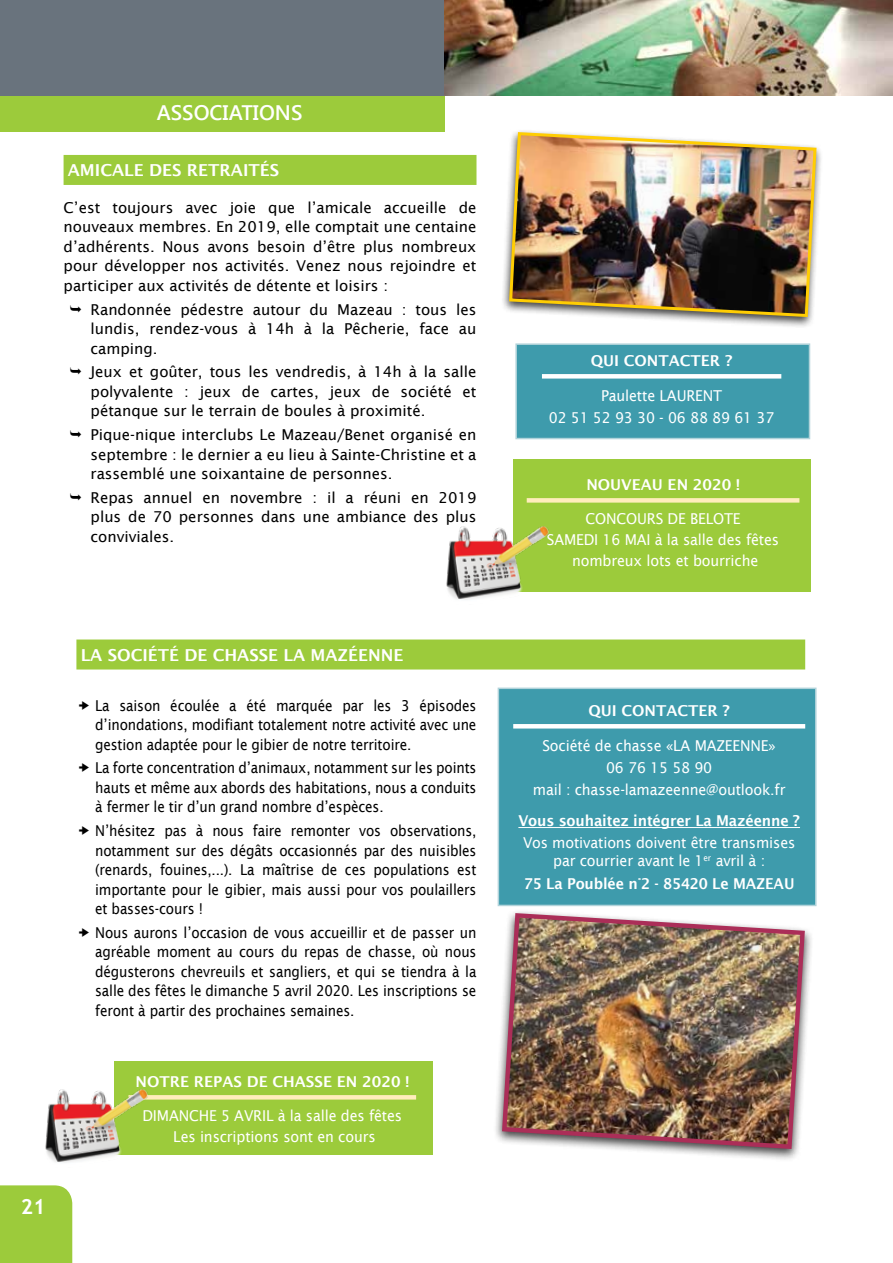
<style>
.page{position:relative;width:893px;height:1263px;background:#fff}
.page>*{position:absolute;margin:0;border:0;box-sizing:border-box;transform-origin:0 0}
.t1{font:600 21px "Segoe UI";color:#fff}
.t2{font:700 21px "Trebuchet MS";color:#fff}
.t3{font:600 16.5px "Lucida Sans";color:#fff}
.t4{font:15px/19.5px "Lucida Sans";color:#000;text-align:justify;scale:.9 1}
.t5{font:15px/19.5px "Lucida Sans";color:#000;text-align:justify}
.t6{font:15px/22.2px "Lucida Sans";letter-spacing:-.01em;color:#fff;text-align:center;scale:.95 1}
.t7{font:600 15px "Lucida Sans";letter-spacing:-.01em;color:#fff}
.t8{font:600 15px "Lucida Sans";letter-spacing:-.01em;color:#fff;scale:.95 1}
</style>
<div class="page">
<div style="left:498px;top:687px;width:318px;height:219px;background:#3e9bac;border:2px solid #b1d3da"></div>
<div style="left:114px;top:1061px;width:318px;height:94px;background:#9ccb3b"></div>
<div style="left:513px;top:459px;width:297px;height:132px;background:#9ccb3b"></div>
<hr style="left:128px;top:1095px;width:288px;height:4px;background:#ffedbc">
<div style="left:527px;top:498px;width:272px;height:5px;background:#ffedbc"></div>
<hr style="left:513px;top:724px;width:292px;height:4px;background:#fff">
<hr style="left:518px;top:827px;width:282px;height:1px;background:#fff">
<div style="left:76px;top:639px;width:729px;height:30px;background:#9ccb3b"></div>
<div style="left:493px;top:908px;width:321px;height:254px;background:#000;opacity:.75"></div>
<img style="left:500px;top:911px;width:307px;height:240px">
<div style="left:515px;top:343px;width:295px;height:96px;background:#3e9bac;border:2px solid #b1d3da"></div>
<div style="left:542px;top:374px;width:239px;height:5px;background:#fff"></div>
<div style="left:501px;top:129px;width:322px;height:200px;background:#000;opacity:.75"></div>
<img style="left:507px;top:131px;width:311px;height:188px">
<div style="left:64px;top:155px;width:412px;height:30px;background:#9ccb3b"></div>
<div style="left:0;top:1185px;width:72px;height:78px;background:#9ccb3b"></div>
<div style="left:0;top:94px;width:444px;height:38px;background:#9ccb3b"></div>
<div style="left:0;top:0;width:893px;height:95px;background:#69737d"></div>
<img style="left:444px;top:0;width:449px;height:95px">
<img style="left:45px;top:1089px;width:110px;height:74px">
<img style="left:446px;top:526px;width:109px;height:74px">
<h1 class="t1" style="left:157px;top:98px;width:147px">ASSOCIATION S</h1>
<p class="t3" style="left:68px;top:161px;width:213px">AMICALE DES RETRAITÉS</p>
<p class="t5" style="left:64px;top:198px;width:414px">C’est toujours avec joie que l’amicale accueille de nouveaux membres. En 2019, elle comptait une centaine d’adhérents. Nous avons besoin d’être plus nombreux pour développer nos activités. Venez nous rejoindre et participer aux activités de détente et loisirs :</p>
<p class="t5" style="left:91px;top:300px;width:387px">Randonnée pédestre autour du Mazeau : tous les lundis, rendez-vous à 14h à la Pêcherie, face au camping.</p>
<p class="t5" style="left:91px;top:362px;width:387px">Jeux et goûter, tous les vendredis, à 14h à la salle polyvalente : jeux de cartes, jeux de société et pétanque sur le terrain de boules à proximité.</p>
<p class="t5" style="left:91px;top:425px;width:387px">Pique-nique interclubs Le Mazeau/Benet organisé en septembre : le dernier a eu lieu à Sainte-Christine et a rassemblé une soixantaine de personnes.</p>
<p class="t5" style="left:91px;top:488px;width:387px">Repas annuel en novembre : il a réuni en 2019 plus de 70 personnes dans une ambiance des plus conviviales.</p>
<h1 class="t2" style="left:21px;top:1193px;width:26px">21</h1>
<p class="t3" style="left:81px;top:646px;width:156px">LA SOCI ÉTÉ DE CHASSE</p>
<p class="t3" style="left:283px;top:646px;width:121px">LA MAZÉENN E</p>
<p class="t4" style="left:95px;top:695px;width:425px">La saison écoulée a été marquée par les 3 épisodes d’inondations, modifiant totalement notre activité avec une gestion adaptée pour le gibier de notre territoire.</p>
<p class="t4" style="left:95px;top:758px;width:425px">La forte concentration d’animaux, notamment sur les points hauts et même aux abords des habitations, nous a conduits à fermer le tir d’un grand nombre d’espèces.</p>
<p class="t4" style="left:95px;top:821px;width:425px">N ’hésitez pas à nous faire remonter vos observations, notamment sur des dégâts occasionnés par des nuisibles (renards, fouines,...). La maîtrise de ces populations est importante pour le gibier, mais aussi pour vos poulaillers et basses-cours !</p>
<p class="t4" style="left:95px;top:923px;width:425px">Nous aurons l’occasion de vous accueillir et de passer un agréable moment au cours du repas de chasse, où nous dégusterons chevreuils et sangliers, et qui se tiendra à la salle des fêtes le dimanche 5 avril 2020. Les inscriptions se feront à partir des prochaines semaines.</p>
<p class="t7" style="left:136px;top:1073px;width:35px">NOTRE</p>
<p class="t7" style="left:194px;top:1073px;width:11px">REPAS</p>
<p class="t7" style="left:247px;top:1073px;width:37px">DE CHASSE</p>
<p class="t7" style="left:337px;top:1073px;width:74px">EN 2020 !</p>
<p class="t6" style="left:142px;top:1104px;width:11px">dima</p>
<p class="t6" style="left:179px;top:1104px;width:68px">nche 5 avril</p>
<p class="t6" style="left:173px;top:1105px;width:242px;line-height:21px;text-align:left;text-indent:105px">à la salle des fêtes<br>Les inscriptions sont en cours</p>
<p class="t7" style="left:591px;top:352px;width:79px">QUI CONTACTER</p>
<p class="t7" style="left:725px;top:352px;width:9px">?</p>
<p class="t6" style="left:549px;top:384px;width:239px">Paulette LAU RENT<br>02 51 52 93 30 - 06 88 89 61 37</p>
<p class="t7" style="left:586px;top:476px;width:155px">NOUVEAU EN 2020 !</p>
<p class="t6" style="left:585px;top:507px;width:120px">concours de belote</p>
<p class="t6" style="left:547px;top:528px;width:10px">samedi</p>
<p class="t6" style="left:603px;top:528px;width:33px">16 mai</p>
<p class="t6" style="left:572px;top:529px;width:220px;line-height:21px;text-align:left;text-indent:83px">à la salle des fêtes nombreux lots et bourriche</p>
<p class="t7" style="left:588px;top:702px;width:79px">QUI CONTACTER</p>
<p class="t7" style="left:723px;top:702px;width:9px">?</p>
<p class="t6" style="left:533px;top:734px;width:267px">Société de chasse «LA MAZEENN E»<br>06 76 15 58 90<br>mail : chasse-lamazeenne@outlook.fr</p>
<p class="t8" style="left:518px;top:812px;width:298px">VOUS SOUHAITEZ INTÉGRER LA MAZÉENNE ?</p>
<p class="t6" style="left:523px;top:834px;width:288px;line-height:18px">Vos motivations doivent être transmises par courrier avant le 1<sup>er</sup> avril à :</p>
<p class="t8" style="left:524px;top:875px;width:284px">75 LA POUBLÉE N°2 - 85420 LE MAZEAU</p>
</div>
